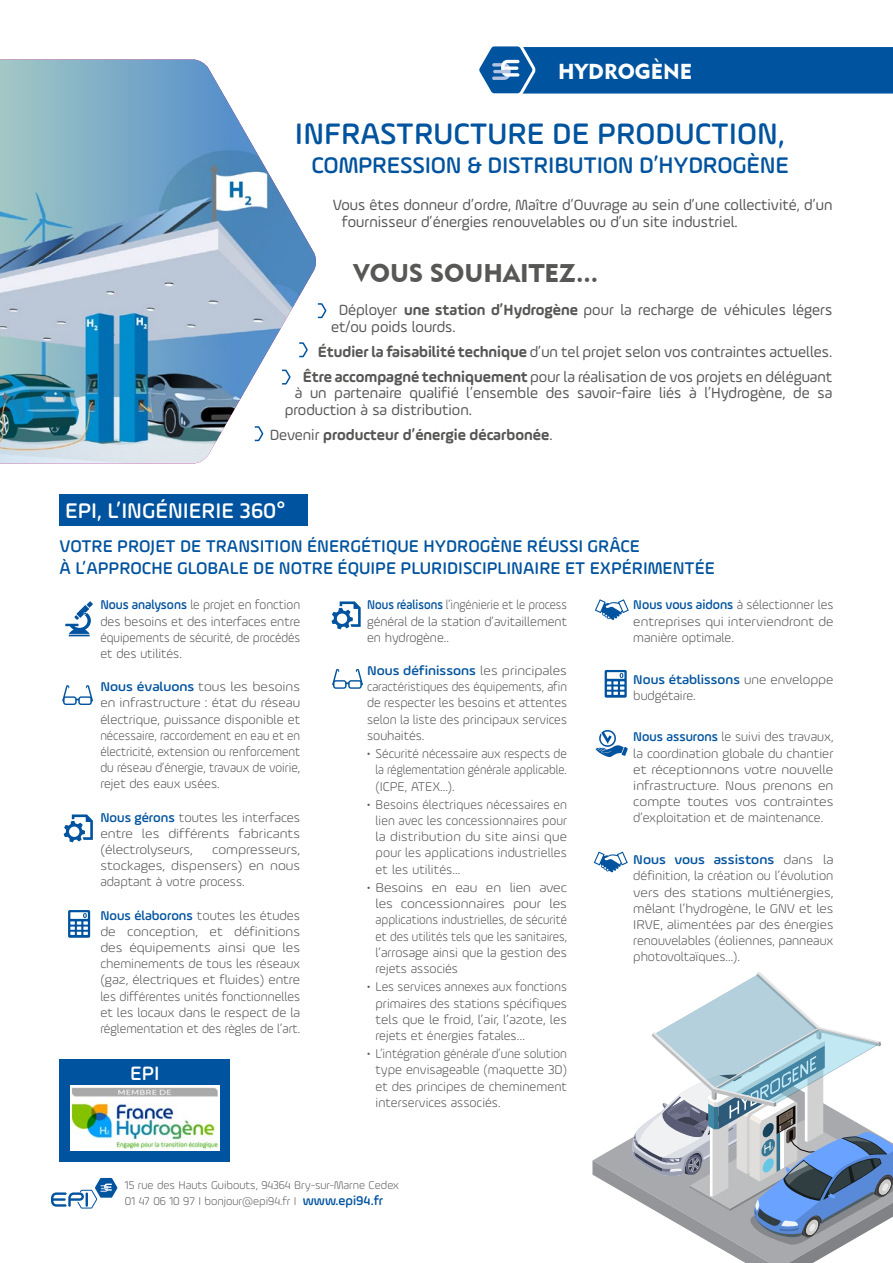
<style>
.page{position:relative;width:893px;height:1263px;background:#fff}
.page>*{position:absolute;margin:0;border:0;box-sizing:border-box;transform-origin:0 0}
.t1{font:500 31.5px "Ample Soft";color:#00539e}
.t2{font:25.5px "Geometric 415 BT Black A";color:#575756}
.t3{font:500 24px "Ample Soft";letter-spacing:-.01em;color:#00539e}
.t4{font:500 22.5px "Ample Soft";color:#fff}
.t5{font:21.6px "Geometric 415 BT Black A";color:#fff}
.t6{font:500 20.55px "Ample Soft";color:#fff}
.t7{font:500 18px/21.6px "Ample Soft";color:#00539e}
.t8{font:15.75px/16.5px "Ample Soft";color:#575756}
.t9{font:700 15.75px "Ample Soft";color:#575756}
.t10{font:300 13.5px/16.2px "Ample Soft";color:#575756;text-align:justify}
.t11{font:300 13.5px/16.2px "Ample Soft";color:#575756;text-align:justify;scale:1.1 1}
.t12{font:300 13.5px/16.2px "Ample Soft";color:#575756;text-align:justify;scale:1.09 1}
.t13{font:300 13.5px/16.2px "Ample Soft";color:#575756;text-align:justify;scale:.96 1}
.t14{font:300 13.5px/16.2px "Ample Soft";color:#575756;text-align:justify;scale:.9 1}
.t15{font:300 13.5px/16.2px "Ample Soft";color:#575756;text-align:justify;scale:1.04 1}
.t16{font:300 13.5px/16.2px "Ample Soft";color:#575756;scale:1.07 1}
.t17{font:300 12px/16.5px "Ample Soft";color:#646363}
.s1{font-weight:700}
.s2{font-weight:400}
.s3{font-weight:500;color:#00539e}
.s4{font-weight:500;font-size:13.5px;color:#00539e}
</style>
<div class="page">
<div style="left:60px;top:1059px;width:170px;height:102px;background:#00539e"></div>
<svg style="left:592px;top:972px;width:301px;height:291px"></svg>
<img style="left:0;top:60px;width:316px;height:403px">
<svg style="left:595px;top:599px;width:34px;height:21px"></svg>
<svg style="left:594px;top:851px;width:34px;height:21px"></svg>
<svg style="left:596px;top:730px;width:32px;height:27px"></svg>
<div style="left:60px;top:494px;width:248px;height:32px;background:#00539e"></div>
<svg style="left:62px;top:685px;width:31px;height:20px"></svg>
<svg style="left:332px;top:669px;width:31px;height:20px"></svg>
<svg style="left:65px;top:601px;width:28px;height:35px"></svg>
<svg style="left:317px;top:303px;width:10px;height:16px"></svg>
<svg style="left:298px;top:341px;width:11px;height:17px"></svg>
<svg style="left:281px;top:368px;width:11px;height:17px"></svg>
<svg style="left:253px;top:425px;width:12px;height:17px"></svg>
<svg style="left:64px;top:814px;width:29px;height:28px"></svg>
<svg style="left:331px;top:601px;width:30px;height:28px"></svg>
<svg style="left:68px;top:910px;width:22px;height:28px"></svg>
<svg style="left:605px;top:670px;width:22px;height:28px"></svg>
<svg style="left:479px;top:46px;width:414px;height:48px;background:#105ea4"></svg>
<hr style="left:493px;top:70px;width:17px;height:3px;background:#b3c3e3;border-radius:2px">
<img style="left:70px;top:1086px;width:150px;height:65px">
<svg style="left:51px;top:1178px;width:66px;height:31px"></svg>
<h3 class="t5" style="left:558px;top:58px;width:135px">HYDROGÈNE</h3>
<h1 class="t1" style="left:295px;top:115px;width:491px">INFRASTRUCTURE DE PRODUCTION,</h1>
<h3 class="t3" style="left:311px;top:151px;width:479px">COMPRESSION &amp; DISTRIBUTION D’HYDROGÈNE</h3>
<p class="t8" style="left:342px;top:196px;width:492px;text-indent:-9px">Vous êtes donneur d’ordre, Maître d’Ouvrage au sein d’une collectivité, d’un fournisseur d’énergies renouvelables ou d’un site industriel.</p>
<h2 class="t2" style="left:354px;top:257px;width:246px">VOUS SOUHAITEZ...</h2>
<p class="t8" style="left:331px;top:301px;width:503px;text-indent:8px">Déployer <span class="s1">une station d’Hydrogène</span> pour la recharge de véhicules légers et/ou poids lourds.</p>
<p class="t8" style="left:303px;top:339px;width:531px;line-height:25px;text-align:right"><span class="s1">Étudier la faisabilité technique</span> d’un tel projet selon vos contraintes actuelles.<br><span class="s1">Être accompagné techniquement</span> pour la réalisation de vos projets en déléguant</p>
<p class="t8" style="left:285px;top:384px;width:549px;text-indent:10px">à un partenaire qualifié l’ensemble des savoir-faire liés à l’Hydrogène, de sa production à sa distribution.</p>
<p class="t9" style="left:270px;top:425px;width:284px"><span class="s2">Devenir</span> producteur d’énergie décarbonée<span class="s2">.</span></p>
<h3 class="t4" style="left:65px;top:497px;width:222px">EPI, L’INGÉNIERIE 360°</h3>
<h3 class="t7" style="left:60px;top:535px;width:657px">VOTRE PROJET DE TRANSITION ÉNERGÉTIQUE HYDROGÈNE RÉUSSI GRÂCE<br>À L’APPROCHE GLOBALE DE NOTRE ÉQUIPE PLURIDISCIPLINAIRE ET EXPÉRIMENTÉE</h3>
<p class="t13" style="left:100px;top:597px;width:210px"><span class="s3">Nous analysons</span> le projet en fonction des besoins et des interfaces entre équipements de sécurité, de procédés et des utilités.</p>
<p class="t11" style="left:100px;top:678px;width:183px"><span class="s3">Nous évaluons</span> tous les besoins en infrastructure : état du réseau électrique, puissance disponible et nécessaire, raccordement en eau et en électricité, extension ou renforcement du réseau d’énergie, travaux de voirie, rejet des eaux usées.</p>
<p class="t15" style="left:100px;top:809px;width:194px"><span class="s3">Nous gérons</span> toutes les interfaces entre les différents fabricants (électrolyseurs,</p>
<p class="t14" style="left:367px;top:597px;width:224px"><span class="s3">Nous réalisons</span> l’ingénierie et le process général de la station d’avitaillement en hydrogène..</p>
<p class="t12" style="left:367px;top:662px;width:185px"><span class="s3">Nous définissons</span> les principales caractéristiques des équipements, afin de respecter les besoins et attentes selon la liste des principaux services souhaités.</p>
<p class="t10" style="left:376px;top:745px;width:193px;text-indent:-9px">• Sécurité nécessaire aux respects de la réglementation générale applicable. (ICPE, ATEX...).</p>
<p class="t10" style="left:376px;top:796px;width:193px;text-indent:-9px">• Besoins électriques nécessaires en lien avec les concessionnaires pour la distribution du site ainsi que pour les applications industrielles et les utilités...</p>
<p class="t10" style="left:376px;top:879px;width:193px;text-indent:-9px">• Besoins en eau en lien avec les concessionnaires pour les applications industrielles, de sécurité et des utilités tels que les sanitaires, l’arrosage ainsi que la gestion des rejets associés</p>
<p class="t10" style="left:376px;top:979px;width:193px;text-indent:-9px">• Les services annexes aux fonctions primaires des stations spécifiques tels que le froid, l’air, l’azote, les rejets et énergies fatales…</p>
<p class="t10" style="left:376px;top:1045px;width:193px;text-indent:-9px">• L’intégration générale d’une solution type envisageable (maquette 3D) et des principes de cheminement interservices associés.</p>
<p class="t10" style="left:633px;top:597px;width:202px"><span class="s3">Nous vous aidons</span> à sélectionner les entreprises qui interviendront de manière optimale.</p>
<p class="t16" style="left:633px;top:671px;width:189px"><span class="s3">Nous établissons</span> une enveloppe budgétaire.</p>
<p class="t10" style="left:633px;top:729px;width:202px"><span class="s3">Nous assurons</span> le suivi des travaux, la coordination globale du chantier et réceptionnons votre nouvelle infrastructure. Nous prenons en compte toutes vos contraintes d’exploitation et de maintenance.</p>
<p class="t11" style="left:633px;top:851px;width:183px"><span class="s3">Nous vous assistons</span> dans la définition, la création ou l’évolution vers des stations multiénergies, mêlant l’hydrogène, le GNV et les IRVE, alimentées par des énergies renouvelables (éoliennes, panneaux photovoltaïques...).</p>
<p class="t11" style="left:100px;top:841px;width:183px;text-indent:112px">compresseurs, stockages, dispensers) en nous adaptant à votre process.</p>
<p class="t10" style="left:100px;top:907px;width:201px"><span class="s3">Nous élaborons</span> toutes les études de conception, et définitions des équipements ainsi que les cheminements de tous les réseaux (gaz, électriques et fluides) entre les différentes unités fonctionnelles et les locaux dans le respect de la réglementation et des règles de l’art.</p>
<h3 class="t6" style="left:130px;top:1061px;width:31px">EPI</h3>
<p class="t17" style="left:125px;top:1176px;width:276px">15 rue des Hauts Guibouts, 94364 Bry-sur-Marne Cedex<br>01 47 06 10 97 I bonjour@epi94.fr I <span class="s4">www.epi94.fr</span></p>
</div>
